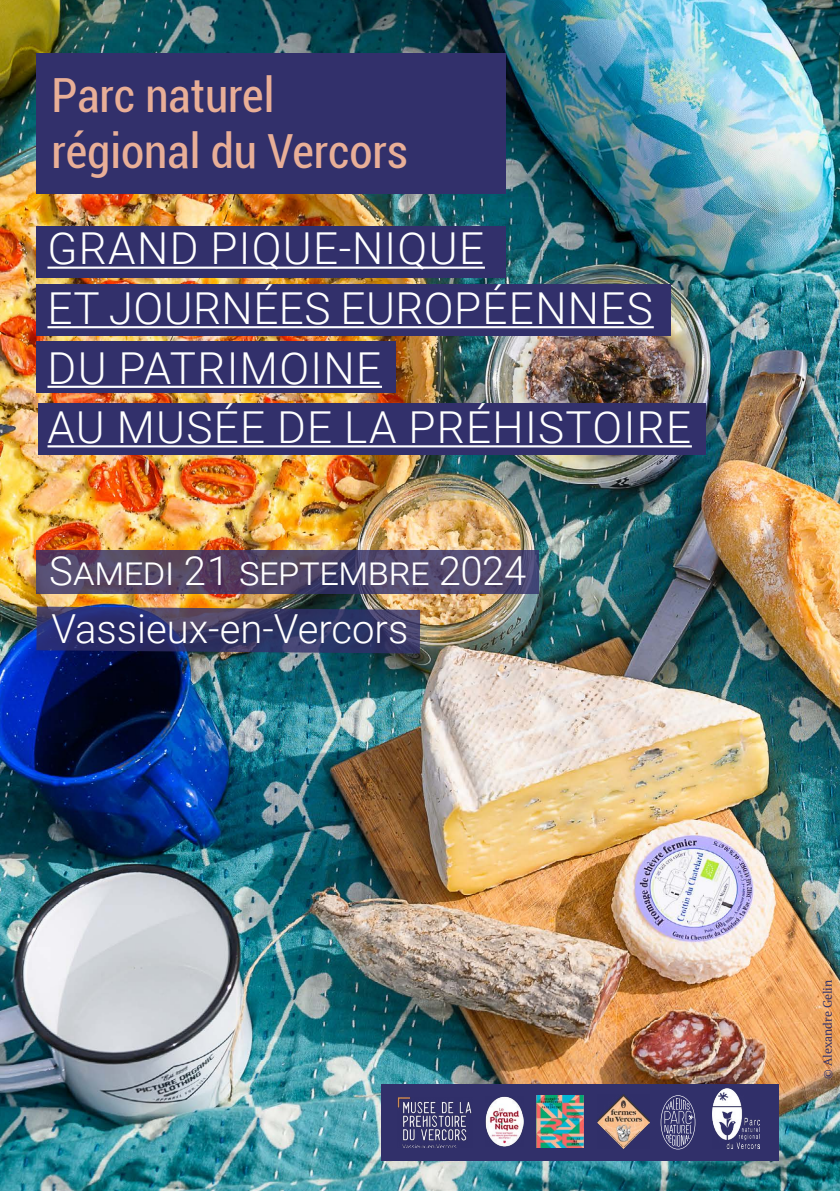
<style>
.page{position:relative;width:840px;height:1191px;background:#fff}
.page>*{position:absolute;margin:0;border:0;box-sizing:border-box;transform-origin:0 0}
.t1{font:condensed 47px/56.6px "Roboto";color:#e9af97}
.t2{font:300 44px/59.6px "Roboto";letter-spacing:.03em;color:#fff}
.t3{font:300 40px "Roboto";color:#fff}
.t4{font:12px "PT Serif";color:#31306a}
</style>
<div class="page">
<img style="left:0;top:0;width:839px;height:1191px">
<div style="left:36px;top:53px;width:469px;height:141px;background:#32306b"></div>
<div style="left:36px;top:226px;width:469px;height:51px;background:#32306b"></div>
<svg style="left:36px;top:606px;width:384px;height:47px;background:#373867"></svg>
<svg style="left:36px;top:550px;width:503px;height:44px;background:#514568"></svg>
<div style="left:381px;top:1083px;width:397px;height:77px;background:#31306a"></div>
<img style="left:712px;top:1088px;width:47px;height:60px">
<div style="left:36px;top:284px;width:634px;height:51px;background:#32306b"></div>
<div style="left:36px;top:341px;width:359px;height:52px;background:#32306b"></div>
<div style="left:38px;top:403px;width:666px;height:52px;background:#32306b"></div>
<hr style="left:47px;top:266px;width:437px;height:3px;background:#fff">
<hr style="left:47px;top:326px;width:606px;height:2px;background:#fff">
<hr style="left:47px;top:386px;width:335px;height:2px;background:#fff">
<hr style="left:47px;top:445px;width:644px;height:2px;background:#fff">
<img style="left:536px;top:1095px;width:47px;height:52px">
<img style="left:597px;top:1094px;width:52px;height:54px">
<img style="left:397px;top:1098px;width:75px;height:50px">
<img style="left:485px;top:1096px;width:38px;height:50px">
<svg style="left:660px;top:1095px;width:35px;height:54px"></svg>
<p class="t1" style="left:52px;top:65px;width:357px">Parc naturel régional du Vercors</p>
<p class="t2" style="left:47px;top:217px;width:644px">GRAND PIQUE-NIQUE<br>ET JOURNÉES EUROPÉENNES<br>DU PATRIMOINE<br>AU MUSÉE DE LA PRÉHISTOIRE</p>
<p class="t3" style="left:49px;top:542px;width:478px">Samedi 21 septembre 2024</p>
<p class="t3" style="left:51px;top:600px;width:358px">Vassieux-en-Vercors</p>
<p class="t4" style="left:819px;top:1078px;width:100px;rotate:-90deg">© Alexandre Gelin</p>
</div>
